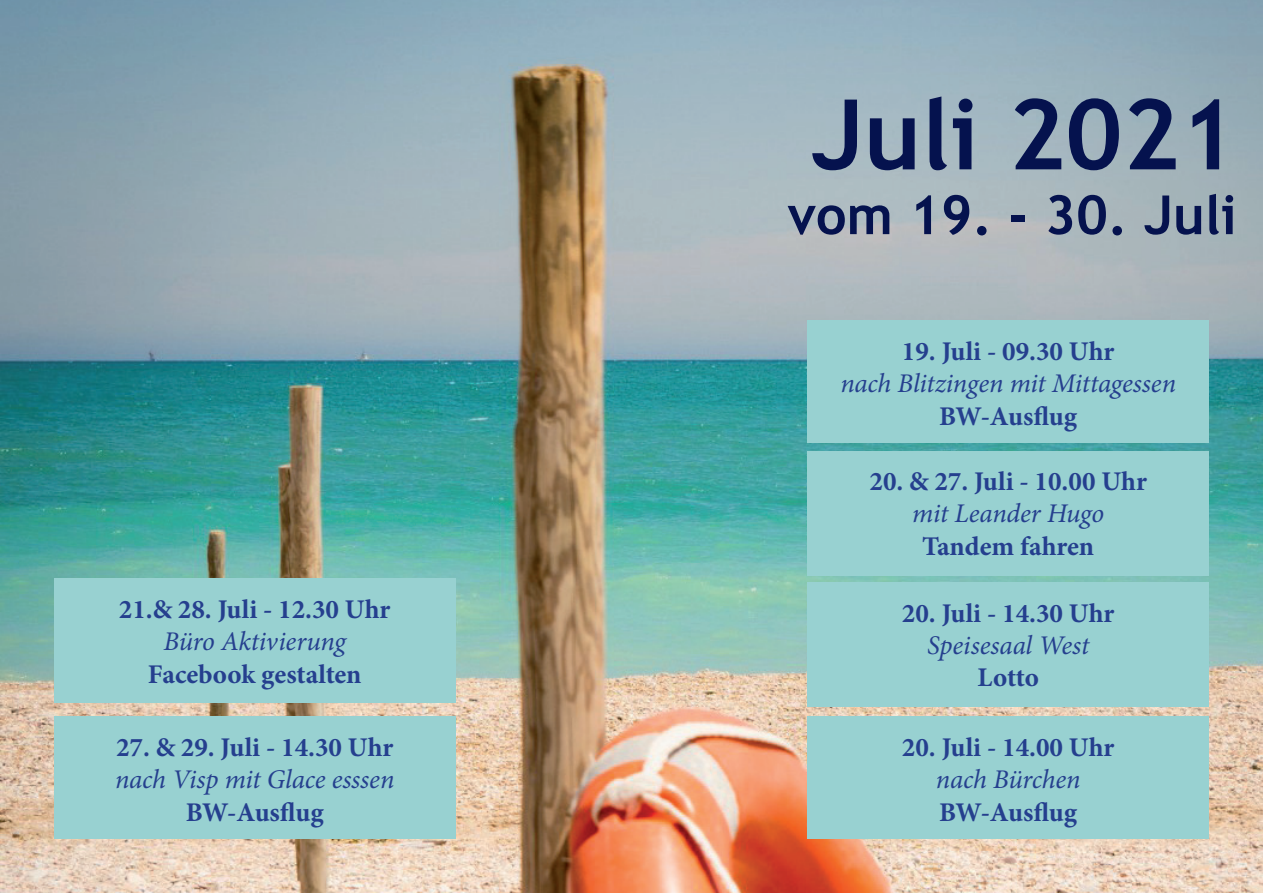
<style>
.page{position:relative;width:1263px;height:893px;background:#fff}
.page>*{position:absolute;margin:0;border:0;box-sizing:border-box;transform-origin:0 0}
.t1{font:700 97.5px "Trebuchet MS";color:#05124e}
.t2{font:700 54px "Trebuchet MS";color:#05124e}
.t3{font:700 27px "Minion Pro";color:#253f8e}
.t4{font:italic 27px "Minion Pro";letter-spacing:-.01em;color:#253f8e}
</style>
<div class="page">
<img style="left:0;top:0;width:1263px;height:893px">
<div style="left:54px;top:716px;width:401px;height:123px;background:#98d1d1"></div>
<div style="left:807px;top:320px;width:402px;height:123px;background:#98d1d1"></div>
<div style="left:54px;top:578px;width:401px;height:125px;background:#98d1d1"></div>
<div style="left:807px;top:451px;width:402px;height:125px;background:#98d1d1"></div>
<div style="left:807px;top:583px;width:402px;height:124px;background:#98d1d1"></div>
<div style="left:807px;top:716px;width:402px;height:123px;background:#98d1d1"></div>
<p class="t3" style="left:119px;top:590px;width:273px">21.&amp; 28. Juli - 12.30 Uhr</p>
<p class="t4" style="left:164px;top:623px;width:184px">Büro Aktivierung</p>
<p class="t3" style="left:148px;top:655px;width:215px">Facebook gestalten</p>
<p class="t3" style="left:116px;top:728px;width:279px">27. &amp; 29. Juli - 14.30 Uhr</p>
<p class="t4" style="left:115px;top:761px;width:281px">nach Visp mit Glace esssen</p>
<p class="t3" style="left:186px;top:793px;width:139px">BW-Ausflug</p>
<h1 class="t1" style="left:811px;top:74px;width:427px">Juli 2021</h1>
<h2 class="t2" style="left:787px;top:181px;width:451px">vom 19. - 30. Juli</h2>
<p class="t3" style="left:902px;top:332px;width:214px">19. Juli - 09.30 Uhr</p>
<p class="t4" style="left:840px;top:365px;width:337px">nach Blitzingen mit Mittagessen</p>
<p class="t3" style="left:939px;top:397px;width:139px">BW-Ausflug</p>
<p class="t3" style="left:869px;top:462px;width:279px">20. &amp; 27. Juli - 10.00 Uhr</p>
<p class="t4" style="left:912px;top:495px;width:193px">mit Leander Hugo</p>
<p class="t3" style="left:922px;top:527px;width:174px">Tandem fahren</p>
<p class="t3" style="left:902px;top:594px;width:214px">20. Juli - 14.30 Uhr</p>
<p class="t4" style="left:927px;top:627px;width:164px">Speisesaal West</p>
<p class="t3" style="left:977px;top:659px;width:63px">Lotto</p>
<p class="t3" style="left:902px;top:728px;width:214px">20. Juli - 14.00 Uhr</p>
<p class="t4" style="left:936px;top:761px;width:146px">nach Bürchen</p>
<p class="t3" style="left:939px;top:793px;width:139px">BW-Ausflug</p>
</div>
